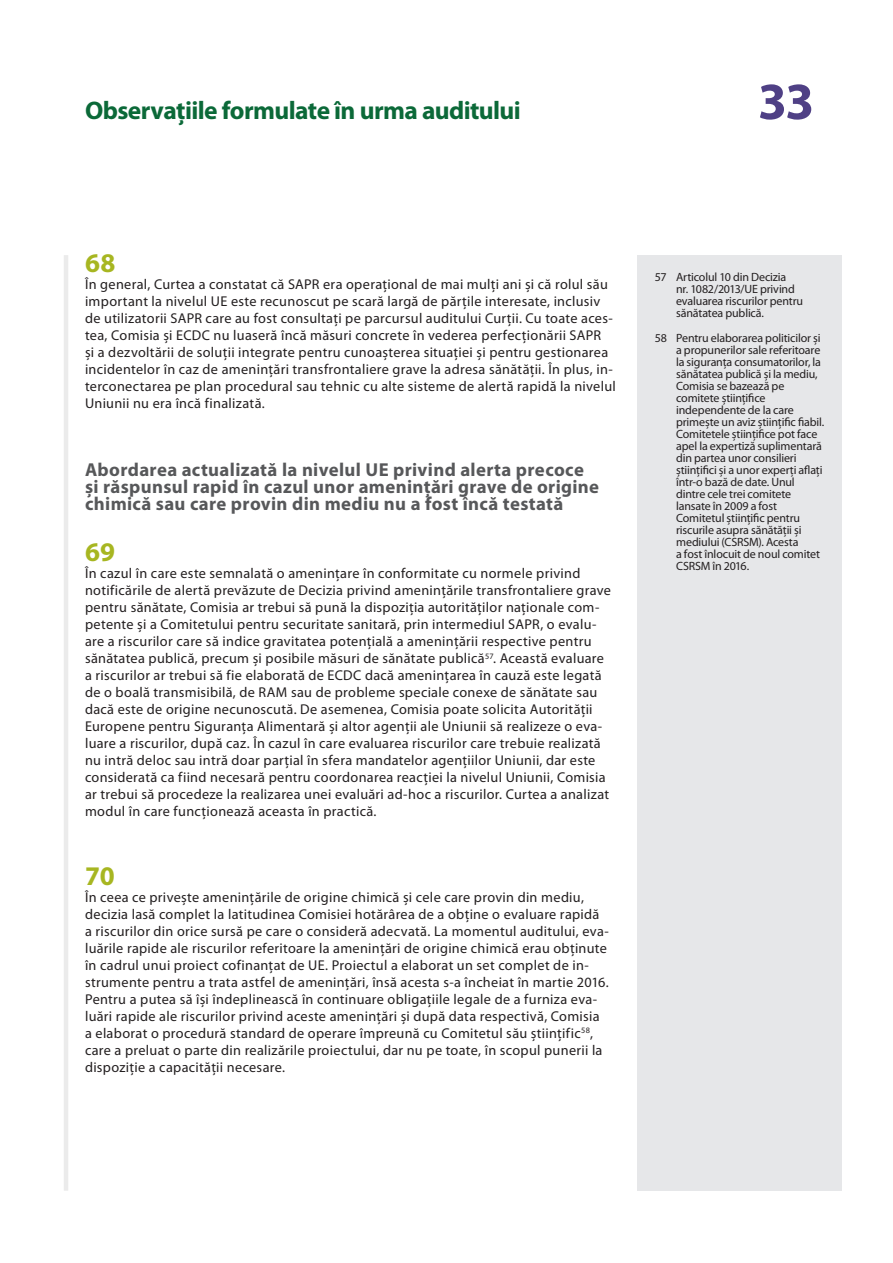
<style>
.page{position:relative;width:893px;height:1263px;background:#fff}
.page>*{position:absolute;margin:0;border:0;box-sizing:border-box;transform-origin:0 0}
.t1{font:700 52.5px "Myriad Pro";color:#4f4085}
.E_05_-_CHAP__1__TEXT{font:700 27px "Myriad Pro";color:#a7b621}
.t2{font:700 25.5px "Myriad Pro";letter-spacing:-.025em;color:#0b6938}
.E_03_-_CHAP__TITRE_A{font:700 18.75px/17px "Myriad Pro";letter-spacing:.02em;color:#57585a}
.E_05_-_CHAP__1__TEXT-2{font:14.25px/17px "Myriad Pro";letter-spacing:.02em;color:#231f20}
.E_08_-_CHAP__FOOTNOT{font:12px/12px "Myriad Pro";letter-spacing:-.015em;color:#231f20}
</style>
<div class="page">
<hr style="left:64px;top:255px;width:4px;height:936px;background:#ebebeb">
<div style="left:638px;top:255px;width:204px;height:936px;background:#e6e7e9"></div>
<h3 class="t2" style="left:85px;top:96px;width:437px">Observațiile formulate în urma auditului</h3>
<h1 class="t1" style="left:758px;top:72px;width:58px">33</h1>
<p class="E_05_-_CHAP__1__TEXT" style="left:85px;top:248px;width:32px">68</p>
<p class="E_05_-_CHAP__1__TEXT-2" style="left:85px;top:276px;width:532px">În general, Curtea a constatat că SAPR era operațional de mai mulți ani și că rolul său important la nivelul UE este recunoscut pe scară largă de părțile interesate, inclusiv de utilizatorii SAPR care au fost consultați pe parcursul auditului Curții. Cu toate aces&shy;tea, Comisia și ECDC nu luaseră încă măsuri concrete în vederea perfecționării SAPR<br>și a dezvoltării de soluții integrate pentru cunoașterea situației și pentru gestionarea incidentelor în caz de amenințări transfrontaliere grave la adresa sănătății. În plus, in&shy;terconectarea pe plan procedural sau tehnic cu alte sisteme de alertă rapidă la nivelul Uniunii nu era încă finalizată.</p>
<p class="E_03_-_CHAP__TITRE_A" style="left:85px;top:462px;width:516px">Abordarea actualizată la nivelul UE privind alerta precoce și răspunsul rapid în cazul unor amenințări grave de origine chimică sau care provin din mediu nu a fost încă testată</p>
<p class="E_05_-_CHAP__1__TEXT" style="left:85px;top:537px;width:32px">69</p>
<p class="E_05_-_CHAP__1__TEXT-2" style="left:85px;top:565px;width:527px">În cazul în care este semnalată o amenințare în conformitate cu normele privind notificările de alertă prevăzute de Decizia privind amenințările transfrontaliere grave pentru sănătate, Comisia ar trebui să pună la dispoziția autorităților naționale com&shy;petente și a Comitetului pentru securitate sanitară, prin intermediul SAPR, o evalu&shy;are a riscurilor care să indice gravitatea potențială a amenințării respective pentru sănătatea publică, precum și posibile măsuri de sănătate publică<sup>57</sup>. Această evaluare a riscurilor ar trebui să fie elaborată de ECDC dacă amenințarea în cauză este legată de o boală transmisibilă, de RAM sau de probleme speciale conexe de sănătate sau dacă este de origine necunoscută. De asemenea, Comisia poate solicita Autorității Europene pentru Siguranța Alimentară și altor agenții ale Uniunii să realizeze o eva&shy;luare a riscurilor, după caz. În cazul în care evaluarea riscurilor care trebuie realizată nu intră deloc sau intră doar parțial în sfera mandatelor agențiilor Uniunii, dar este considerată ca fiind necesară pentru coordonarea reacției la nivelul Uniunii, Comisia ar trebui să procedeze la realizarea unei evaluări ad-hoc a riscurilor. Curtea a analizat modul în care funcționează aceasta în practică.</p>
<p class="E_05_-_CHAP__1__TEXT" style="left:85px;top:860px;width:31px">70</p>
<p class="E_05_-_CHAP__1__TEXT-2" style="left:85px;top:888px;width:525px">În ceea ce privește amenințările de origine chimică și cele care provin din mediu, decizia lasă complet la latitudinea Comisiei hotărârea de a obține o evaluare rapidă a riscurilor din orice sursă pe care o consideră adecvată. La momentul auditului, eva&shy;luările rapide ale riscurilor referitoare la amenințări de origine chimică erau obținute în cadrul unui proiect cofinanțat de UE. Proiectul a elaborat un set complet de in&shy;strumente pentru a trata astfel de amenințări, însă acesta s-a încheiat în martie 2016.<br>Pentru a putea să își îndeplinească în continuare obligațiile legale de a furniza eva&shy;luări rapide ale riscurilor privind aceste amenințări și după data respectivă, Comisia a elaborat o procedură standard de operare împreună cu Comitetul său științific<sup>58</sup>, care a preluat o parte din realizările proiectului, dar nu pe toate, în scopul punerii la dispoziție a capacității necesare.</p>
<p class="E_08_-_CHAP__FOOTNOT" style="left:676px;top:271px;width:129px;text-indent:-21px">57 Articolul 10 din Decizia<br>nr. 1082/2013/UE privind evaluarea riscurilor pentru sănătatea publică.</p>
<p class="E_08_-_CHAP__FOOTNOT" style="left:676px;top:332px;width:150px;text-indent:-21px">58 Pentru elaborarea politicilor și a propunerilor sale referitoare la siguranța consumatorilor, la sănătatea publică și la mediu,<br>Comisia se bazează pe comitete științifice independente de la care primește un aviz științific fiabil.<br>Comitetele științifice pot face apel la expertiză suplimentară din partea unor consilieri științifici și a unor experți aflați într-o bază de date. Unul dintre cele trei comitete lansate în 2009 a fost<br>Comitetul științific pentru riscurile asupra sănătății și mediului (CSRSM). Acesta<br>a fost înlocuit de noul comitet<br>CSRSM în 2016.</p>
</div>
